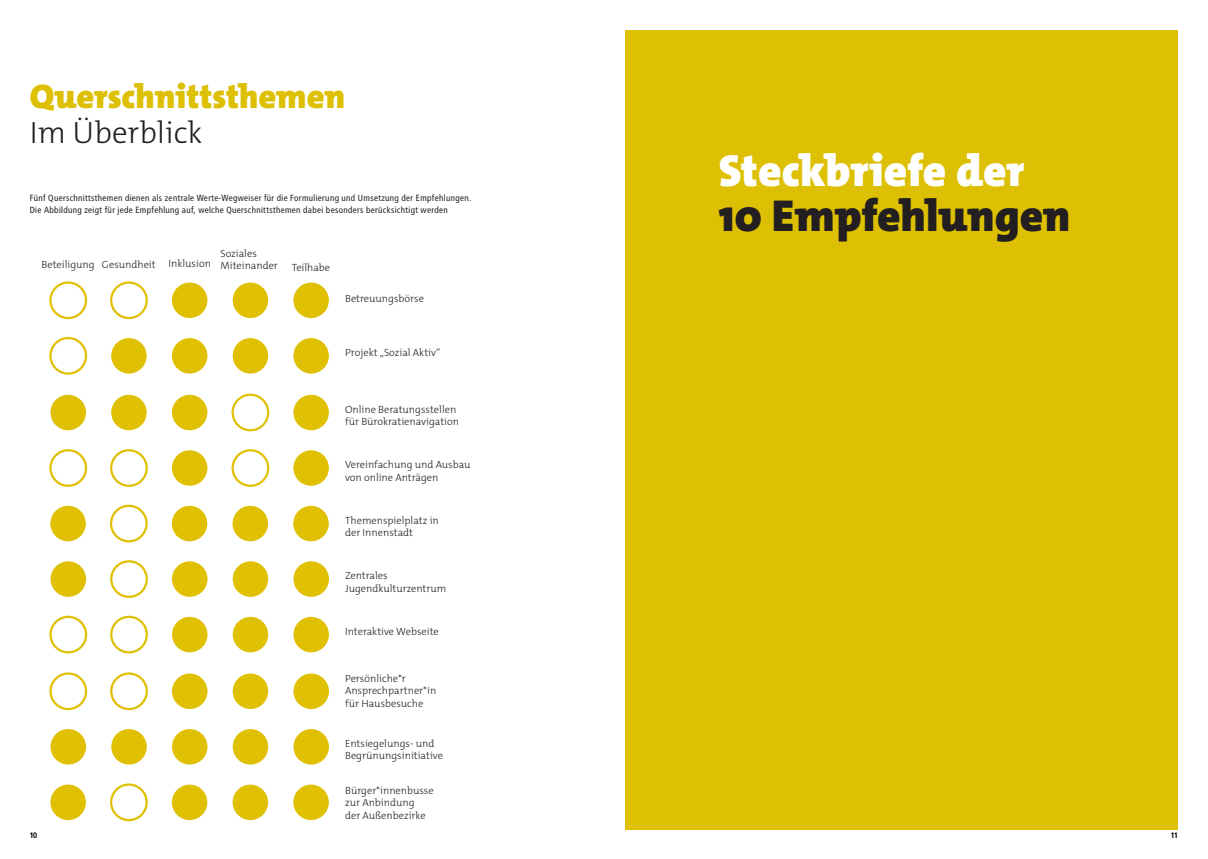
<style>
.page{position:relative;width:1208px;height:859px;background:#fff}
.page>*{position:absolute;margin:0;border:0;box-sizing:border-box;transform-origin:0 0}
.Titel_weiß{font:900 45px "The Mix C5";color:#fff}
.Titel_schwarz{font:900 45px "The Mix C5";color:#231f20}
.Headline_gelb{font:900 34.2px "The Mix C5";color:#ddc003}
.Headline-schwarz{font:300 31px "The Mix C5";color:#231f20}
.t1{font:300 10.5px/12.6px "The Mix C5";color:#231f20}
.Fließtext{font:9px "Transit Pro";color:#231f20}
.t2{font:700 8px "Transit Pro";color:#000}
</style>
<div class="page">
<div style="left:625px;top:30px;width:553px;height:799px;background:#ddc003"></div>
<div style="left:49px;top:281px;width:38px;height:38px;border:2px solid #e0c003;border-radius:50%"></div>
<div style="left:110px;top:281px;width:38px;height:38px;border:2px solid #e0c003;border-radius:50%"></div>
<div style="left:172px;top:283px;width:35px;height:35px;background:#e0c003;border-radius:50%"></div>
<div style="left:233px;top:283px;width:35px;height:35px;background:#e0c003;border-radius:50%"></div>
<div style="left:293px;top:283px;width:36px;height:35px;background:#e0c003;border-radius:50%"></div>
<div style="left:49px;top:337px;width:38px;height:38px;border:2px solid #e0c003;border-radius:50%"></div>
<div style="left:111px;top:338px;width:36px;height:36px;background:#e0c003;border-radius:50%"></div>
<div style="left:172px;top:338px;width:35px;height:36px;background:#e0c003;border-radius:50%"></div>
<div style="left:233px;top:338px;width:35px;height:36px;background:#e0c003;border-radius:50%"></div>
<div style="left:293px;top:338px;width:36px;height:36px;background:#e0c003;border-radius:50%"></div>
<div style="left:50px;top:395px;width:36px;height:35px;background:#e0c003;border-radius:50%"></div>
<div style="left:111px;top:395px;width:36px;height:35px;background:#e0c003;border-radius:50%"></div>
<div style="left:172px;top:395px;width:35px;height:35px;background:#e0c003;border-radius:50%"></div>
<div style="left:231px;top:394px;width:38px;height:37px;border:2px solid #e0c003;border-radius:50%"></div>
<div style="left:293px;top:395px;width:36px;height:35px;background:#e0c003;border-radius:50%"></div>
<div style="left:49px;top:449px;width:38px;height:38px;border:2px solid #e0c003;border-radius:50%"></div>
<div style="left:110px;top:449px;width:38px;height:38px;border:2px solid #e0c003;border-radius:50%"></div>
<div style="left:172px;top:450px;width:35px;height:36px;background:#e0c003;border-radius:50%"></div>
<div style="left:231px;top:449px;width:38px;height:38px;border:2px solid #e0c003;border-radius:50%"></div>
<div style="left:293px;top:450px;width:36px;height:36px;background:#e0c003;border-radius:50%"></div>
<div style="left:50px;top:506px;width:36px;height:35px;background:#e0c003;border-radius:50%"></div>
<div style="left:110px;top:505px;width:38px;height:37px;border:2px solid #e0c003;border-radius:50%"></div>
<div style="left:172px;top:506px;width:35px;height:35px;background:#e0c003;border-radius:50%"></div>
<div style="left:232px;top:506px;width:36px;height:35px;background:#e0c003;border-radius:50%"></div>
<div style="left:293px;top:506px;width:36px;height:35px;background:#e0c003;border-radius:50%"></div>
<div style="left:51px;top:561px;width:35px;height:36px;background:#e0c003;border-radius:50%"></div>
<div style="left:110px;top:560px;width:38px;height:38px;border:2px solid #e0c003;border-radius:50%"></div>
<div style="left:172px;top:561px;width:35px;height:36px;background:#e0c003;border-radius:50%"></div>
<div style="left:233px;top:561px;width:35px;height:36px;background:#e0c003;border-radius:50%"></div>
<div style="left:293px;top:561px;width:36px;height:36px;background:#e0c003;border-radius:50%"></div>
<div style="left:49px;top:616px;width:38px;height:37px;border:2px solid #e0c003;border-radius:50%"></div>
<div style="left:110px;top:616px;width:38px;height:37px;border:2px solid #e0c003;border-radius:50%"></div>
<div style="left:172px;top:617px;width:35px;height:35px;background:#e0c003;border-radius:50%"></div>
<div style="left:233px;top:617px;width:35px;height:35px;background:#e0c003;border-radius:50%"></div>
<div style="left:293px;top:617px;width:36px;height:35px;background:#e0c003;border-radius:50%"></div>
<div style="left:49px;top:672px;width:38px;height:38px;border:2px solid #e0c003;border-radius:50%"></div>
<div style="left:110px;top:672px;width:38px;height:38px;border:2px solid #e0c003;border-radius:50%"></div>
<div style="left:172px;top:673px;width:35px;height:36px;background:#e0c003;border-radius:50%"></div>
<div style="left:233px;top:673px;width:35px;height:36px;background:#e0c003;border-radius:50%"></div>
<div style="left:293px;top:673px;width:36px;height:36px;background:#e0c003;border-radius:50%"></div>
<div style="left:51px;top:729px;width:35px;height:35px;background:#e0c003;border-radius:50%"></div>
<div style="left:111px;top:729px;width:36px;height:35px;background:#e0c003;border-radius:50%"></div>
<div style="left:172px;top:729px;width:35px;height:35px;background:#e0c003;border-radius:50%"></div>
<div style="left:233px;top:729px;width:35px;height:35px;background:#e0c003;border-radius:50%"></div>
<div style="left:293px;top:729px;width:36px;height:35px;background:#e0c003;border-radius:50%"></div>
<div style="left:50px;top:784px;width:36px;height:36px;background:#e0c003;border-radius:50%"></div>
<div style="left:110px;top:783px;width:38px;height:38px;border:2px solid #e0c003;border-radius:50%"></div>
<div style="left:172px;top:784px;width:35px;height:36px;background:#e0c003;border-radius:50%"></div>
<div style="left:233px;top:784px;width:35px;height:36px;background:#e0c003;border-radius:50%"></div>
<div style="left:293px;top:784px;width:36px;height:36px;background:#e0c003;border-radius:50%"></div>
<p class="Headline_gelb" style="left:30px;top:75px;width:317px">Querschnittsthemen</p>
<p class="Headline-schwarz" style="left:30px;top:113px;width:174px">Im Überblick</p>
<p class="Fließtext" style="left:30px;top:192px;width:443px">Fünf Querschnittsthemen dienen als zentrale Werte-Wegweiser für die Formulierung und Umsetzung der Empfehlungen.</p>
<p class="Fließtext" style="left:30px;top:204px;width:420px">Die Abbildung zeigt für jede Empfehlung auf, welche Querschnittsthemen dabei besonders berücksichtigt werden</p>
<p class="t1" style="left:42px;top:258px;width:171px">Beteiligung Gesundheit Inklusion</p>
<p class="t1" style="left:220px;top:247px;width:59px">Soziales<br>Miteinander</p>
<p class="t1" style="left:292px;top:261px;width:40px">Teilhabe</p>
<p class="t1" style="left:345px;top:292px;width:80px">Betreuungsbörse</p>
<p class="t1" style="left:345px;top:346px;width:97px">Projekt „Sozial Aktiv“</p>
<p class="t1" style="left:345px;top:403px;width:115px">Online Beratungsstellen für Bürokratienavigation</p>
<p class="t1" style="left:345px;top:458px;width:127px">Vereinfachung und Ausbau von online Anträgen</p>
<p class="t1" style="left:345px;top:514px;width:95px">Themenspielplatz in der Innenstadt</p>
<p class="t1" style="left:345px;top:569px;width:103px">Zentrales<br>Jugendkulturzentrum</p>
<p class="t1" style="left:345px;top:625px;width:95px">Interaktive Webseite</p>
<p class="t1" style="left:345px;top:672px;width:93px">Persönliche*r<br>Ansprechpartner*in für Hausbesuche</p>
<p class="t1" style="left:345px;top:737px;width:99px">Entsiegelungs- und<br>Begrünungsinitiative</p>
<p class="t1" style="left:345px;top:784px;width:90px">Bürger*innenbusse zur Anbindung<br>der Außenbezirke</p>
<p class="Titel_weiß" style="left:719px;top:142px;width:307px">Steckbriefe der</p>
<p class="Titel_schwarz" style="left:719px;top:187px;width:353px">10 Empfehlungen</p>
<p class="t2" style="left:30px;top:831px;width:9px">10</p>
<p class="t2" style="left:1170px;top:831px;width:9px">11</p>
</div>
